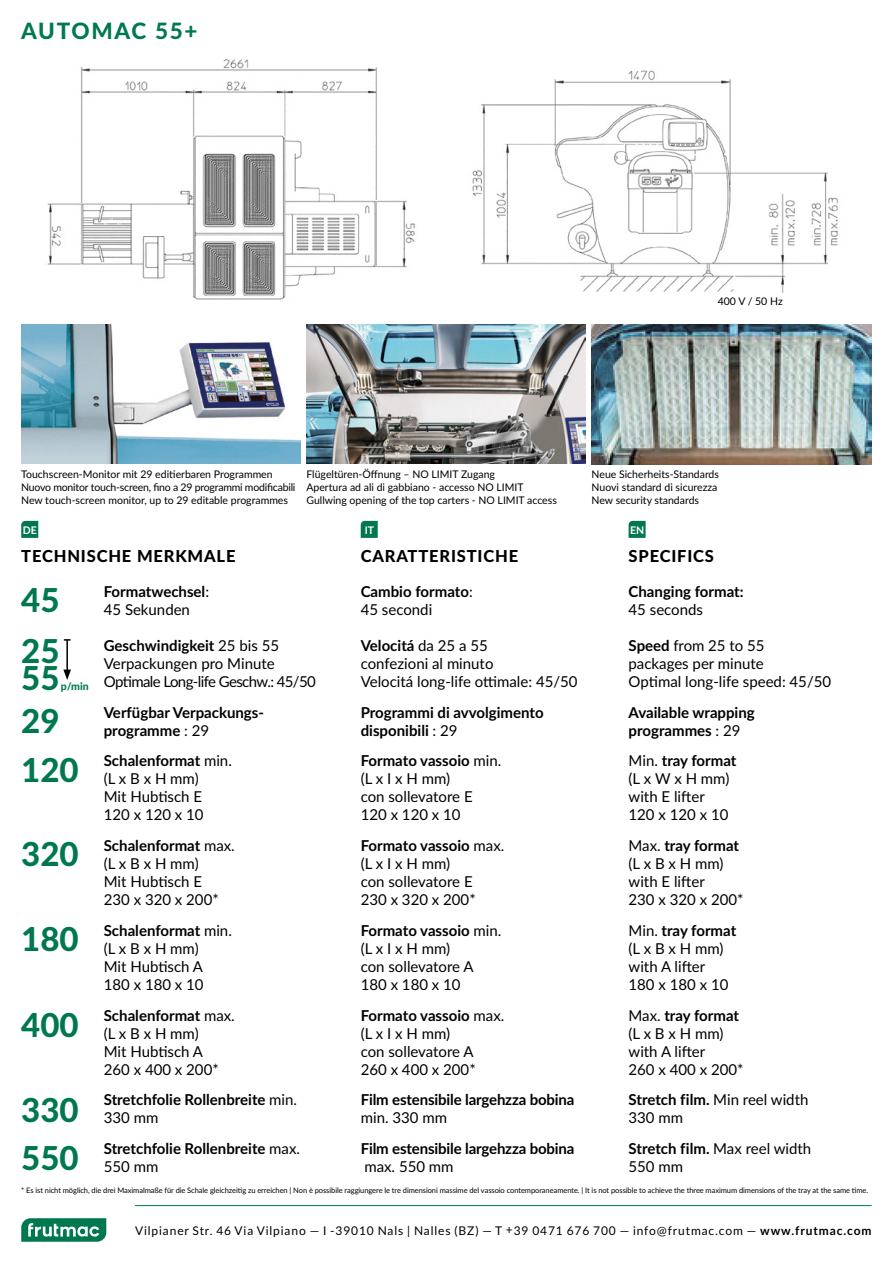
<style>
.page{position:relative;width:893px;height:1263px;background:#fff}
.page>*{position:absolute;margin:0;border:0;box-sizing:border-box;transform-origin:0 0}
.t1{font:800 33px/27px "Lato";color:#00784f}
.t2{font:800 22.5px "Lato";letter-spacing:.075em;color:#00784f}
.t3{font:800 16.5px "Lato";letter-spacing:.05em;color:#000}
.t4{font:15px/18px "Lato";color:#000}
.t5{font:700 15px/18px "Lato";color:#000}
.t6{font:15px/18px "Lato";letter-spacing:-.04em;color:#000}
.t7{font:12px "Lato";letter-spacing:.075em;color:#000}
.t8{font:10.5px/13px "Lato";color:#000}
.t9{font:10.5px/13px "Lato";letter-spacing:-.02em;color:#000}
.t10{font:700 10.5px "Lato";color:#fff}
.t11{font:800 10.5px "Lato";color:#00784f}
.t12{font:7.5px "Lato";letter-spacing:-.01em;color:#000}
.s1{font-weight:400}
.s2{font-weight:700}
</style>
<div class="page">
<img style="left:47px;top:59px;width:368px;height:241px">
<img style="left:472px;top:70px;width:366px;height:223px">
<svg style="left:21px;top:1218px;width:85px;height:24px"></svg>
<svg style="left:21px;top:521px;width:17px;height:17px"></svg>
<svg style="left:361px;top:521px;width:17px;height:17px"></svg>
<svg style="left:629px;top:521px;width:17px;height:17px"></svg>
<img style="left:21px;top:324px;width:279px;height:140px">
<img style="left:306px;top:324px;width:280px;height:140px">
<img style="left:592px;top:324px;width:280px;height:141px">
<hr style="left:66px;top:640px;width:2px;height:32px;background:#000">
<svg style="left:64px;top:639px;width:7px;height:2px"></svg>
<svg style="left:63px;top:669px;width:8px;height:11px"></svg>
<hr style="left:135px;top:1205px;width:736px;height:1px;background:#00784f">
<h2 class="t2" style="left:21px;top:14px;width:178px">AUTOMAC 55+</h2>
<p class="t8" style="left:718px;top:294px;width:66px">400 V/ 50 Hz</p>
<p class="t8" style="left:21px;top:467px;width:253px">Touchscreen-Monitor mit 29 editierbaren Programmen</p>
<p class="t8" style="left:306px;top:467px;width:190px">Flügeltüren-Öffnung – NO LIMIT Zugang</p>
<p class="t9" style="left:21px;top:480px;width:276px">Nuovo monitor touch-screen, fino a 29 programmi modificabili<br>New touch-screen monitor, up to 29 editable programmes</p>
<p class="t8" style="left:306px;top:480px;width:252px">Apertura ad ali di gabbiano - accesso NO LIMIT<br>Gullwing opening of the top carters - NO LIMIT access</p>
<p class="t8" style="left:592px;top:467px;width:129px">Neue Sicherheits-Standards<br>Nuovi standard di sicurezza<br>New security standards</p>
<p class="t10" style="left:23px;top:522px;width:16px">DE</p>
<p class="t10" style="left:365px;top:522px;width:11px">IT</p>
<p class="t10" style="left:630px;top:522px;width:16px">EN</p>
<p class="t3" style="left:21px;top:543px;width:216px">TECHNISCHE MERKMALE</p>
<p class="t5" style="left:104px;top:582px;width:107px">Formatwechsel<span class="s1">:<br>45 Sekunden</span></p>
<p class="t6" style="left:104px;top:636px;width:214px"><span class="s2">Geschwindigkeit</span> 25 bis 55<br>Verpackungen pro Minute<br>Optimale Long-life Geschw.: 45/50</p>
<p class="t5" style="left:104px;top:702px;width:162px">Verfügbar Verpackungs&shy;programme <span class="s1">: 29</span></p>
<p class="t4" style="left:104px;top:751px;width:130px"><span class="s2">Schalenformat</span> min. (LxBxHmm)<br>Mit Hubtisch E<br>120 x 120 x 10</p>
<p class="t4" style="left:104px;top:836px;width:133px"><span class="s2">Schalenformat</span> max. (LxBxHmm)<br>Mit Hubtisch E<br>230 x 320 x 200*</p>
<p class="t4" style="left:104px;top:921px;width:130px"><span class="s2">Schalenformat</span> min. (LxBxHmm)<br>Mit Hubtisch A<br>180 x 180 x 10</p>
<p class="t4" style="left:104px;top:1005px;width:133px"><span class="s2">Schalenformat</span> max. (LxBxHmm)<br>Mit Hubtisch A<br>260 x 400 x 200*</p>
<p class="t5" style="left:104px;top:1090px;width:195px">Stretchfolie Rollenbreite <span class="s1">min.<br>330 mm</span></p>
<p class="t5" style="left:104px;top:1139px;width:198px">Stretchfolie Rollenbreite <span class="s1">max.<br>550 mm</span></p>
<h1 class="t1" style="left:21px;top:585px;width:40px">45</h1>
<h1 class="t1" style="left:21px;top:636px;width:40px">25<br>55</h1>
<p class="t11" style="left:61px;top:679px;width:29px">p/min</p>
<h1 class="t1" style="left:21px;top:706px;width:40px">29</h1>
<h1 class="t1" style="left:21px;top:755px;width:59px">120</h1>
<h1 class="t1" style="left:21px;top:839px;width:59px">320</h1>
<h1 class="t1" style="left:21px;top:924px;width:59px">180</h1>
<h1 class="t1" style="left:21px;top:1010px;width:59px">400</h1>
<h1 class="t1" style="left:21px;top:1095px;width:59px">330</h1>
<h1 class="t1" style="left:21px;top:1143px;width:59px">550</h1>
<p class="t3" style="left:361px;top:543px;width:159px">CARATTERISTICHE</p>
<p class="t5" style="left:361px;top:582px;width:114px">Cambio formato<span class="s1">:<br>45 secondi</span></p>
<p class="t4" style="left:361px;top:636px;width:218px"><span class="s2">Velocitá</span> da 25 a 55<br>confezioni al minuto<br>Velocitá long-life ottimale: 45/50</p>
<p class="t5" style="left:361px;top:702px;width:184px">Programmi di avvolgimento disponibili <span class="s1">: 29</span></p>
<p class="t4" style="left:361px;top:751px;width:142px"><span class="s2">Formato vassoio</span> min. (LxIxHmm)<br>con sollevatore E<br>120 x 120 x 10</p>
<p class="t4" style="left:361px;top:836px;width:145px"><span class="s2">Formato vassoio</span> max. (LxIxHmm)<br>con sollevatore E<br>230 x 320 x 200*</p>
<p class="t4" style="left:361px;top:921px;width:142px"><span class="s2">Formato vassoio</span> min. (LxIxHmm)<br>con sollevatore A<br>180 x 180 x 10</p>
<p class="t4" style="left:361px;top:1005px;width:145px"><span class="s2">Formato vassoio</span> max. (LxIxHmm)<br>con sollevatore A<br>260 x 400 x 200*</p>
<p class="t5" style="left:361px;top:1090px;width:215px">Film estensibile largehzza bobina</p>
<p class="t4" style="left:361px;top:1108px;width:88px">min. 330 mm</p>
<p class="t5" style="left:361px;top:1139px;width:215px">Film estensibile largehzza bobina</p>
<p class="t4" style="left:364px;top:1157px;width:91px">max. 550 mm</p>
<p class="t3" style="left:629px;top:543px;width:87px">SPECIFICS</p>
<p class="t5" style="left:629px;top:582px;width:117px">Changing format:</p>
<p class="t4" style="left:629px;top:600px;width:76px">45 seconds</p>
<p class="t4" style="left:629px;top:636px;width:204px"><span class="s2">Speed</span> from 25 to 55<br>packages per minute<br>Optimal long-life speed: 45/50</p>
<p class="t5" style="left:629px;top:702px;width:128px">Available wrapping programmes <span class="s1">: 29</span></p>
<p class="t4" style="left:629px;top:751px;width:109px">Min. <span class="s2">tray format </span>(LxWxHmm) with E lifter<br>120 x 120 x 10</p>
<p class="t4" style="left:629px;top:836px;width:116px">Max. <span class="s2">tray format </span>(LxBxHmm) with E lifter<br>230 x 320 x 200*</p>
<p class="t4" style="left:629px;top:921px;width:109px">Min. <span class="s2">tray format </span>(LxBxHmm) with A lifter<br>180 x 180 x 10</p>
<p class="t4" style="left:629px;top:1005px;width:116px">Max. <span class="s2">tray format </span>(LxBxHmm) with A lifter<br>260 x 400 x 200*</p>
<p class="t4" style="left:629px;top:1090px;width:181px"><span class="s2">Stretch film.</span> Min reel width<br>330 mm</p>
<p class="t4" style="left:629px;top:1139px;width:184px"><span class="s2">Stretch film.</span> Max reel width<br>550 mm</p>
<p class="t12" style="left:21px;top:1184px;width:848px">* Es ist nicht möglich, die drei Maximalmaße für die Schale gleichzeitig zu erreichen | Non è possibile raggiungere le tre dimensioni massime del vassoio contemporaneamente. | It is not possible to achieve the three maximum dimensions of the tray at the same time.</p>
<p class="t7" style="left:135px;top:1222px;width:738px">Vilpianer Str. 46 Via Vilpiano — I -39010 Nals | Nalles (BZ) — T +39 0471 676 700 — info@frutmac.com — <span class="s2">www.frutmac.com</span></p>
</div>
